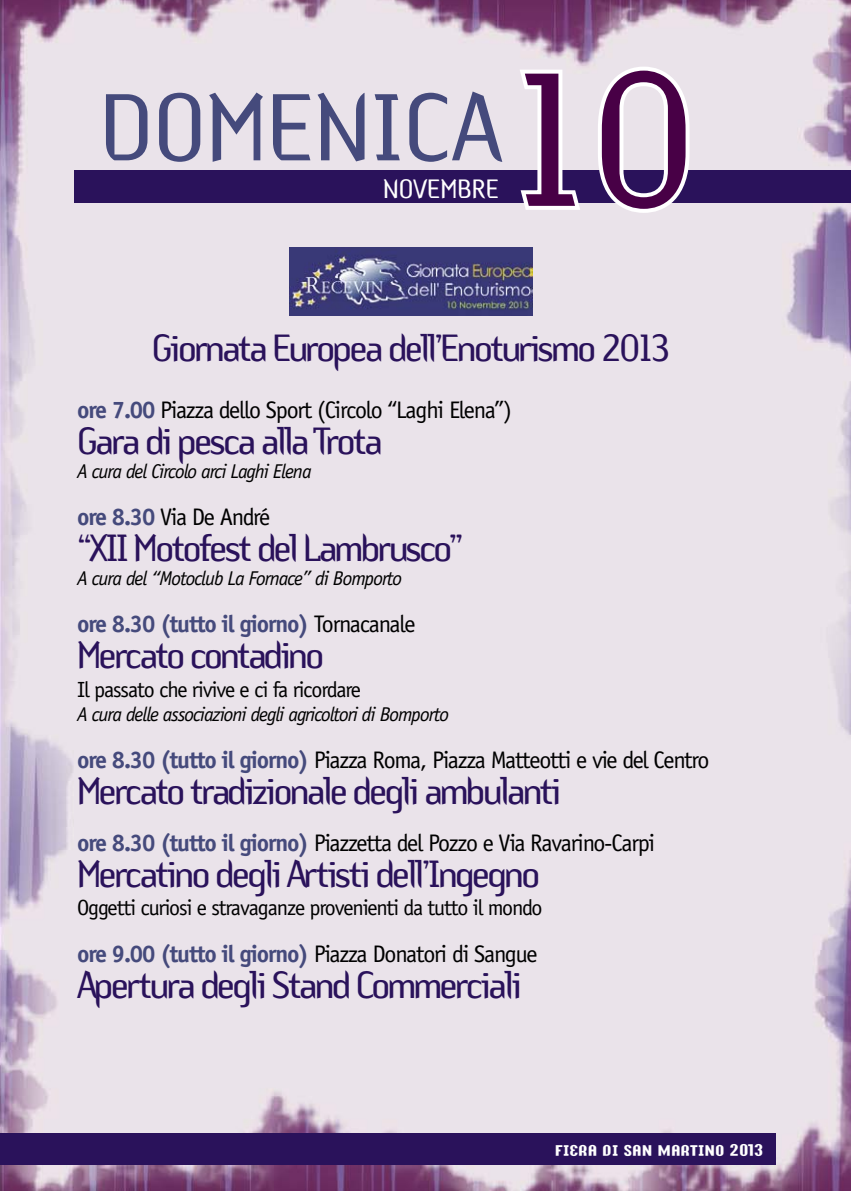
<style>
.page{position:relative;width:851px;height:1191px;background:#fff}
.page>*{position:absolute;margin:0;border:0;box-sizing:border-box;transform-origin:0 0}
.t1{font:200px "ARS Temper";color:#480046}
.t2{font:100px "ARS Temper";color:#454a7c}
.t3{font:40px "ARS Temper";letter-spacing:-.07em;color:#2a125b}
.t4{font:28px "ARS Temper";color:#fff}
.t5{font:24px "Officina Sans Std";letter-spacing:-.05em;color:#000}
.t6{font:700 24px "Officina Sans Std";letter-spacing:-.05em;color:#454a7c}
.t7{font:24px "Officina Sans Std";letter-spacing:-.07em;color:#000}
.t8{font:22px "Officina Sans Std";letter-spacing:-.05em;color:#000}
.t9{font:italic 20px "Officina Sans Std";letter-spacing:-.05em;color:#000}
.t10{font:14px "Y2 K Analog Legacy";color:#fff}
.s1{font-weight:700;color:#454a7c}
.s2{font-weight:400;color:#000}
</style>
<div class="page">
<img style="left:0;top:0;width:850px;height:1191px">
<div style="left:0;top:1132px;width:775px;height:32px;background:#2a125b"></div>
<div style="left:75px;top:171px;width:775px;height:32px;background:#2a125b"></div>
<svg style="left:514px;top:66px;width:70px;height:150px"></svg>
<svg style="left:593px;top:63px;width:100px;height:154px"></svg>
<img style="left:289px;top:247px;width:244px;height:68px">
<h2 class="t2" style="left:100px;top:76px;width:403px">DOMENICA</h2>
<p class="t4" style="left:383px;top:174px;width:117px">NOVEMBRE</p>
<h1 class="t1" style="left:512px;top:38px;width:189px">10</h1>
<p class="t3" style="left:152px;top:327px;width:520px">Giornata Europea dell’Enoturismo 2013</p>
<p class="t5" style="left:77px;top:396px;width:436px"><span class="s1">ore 7.00</span> Piazza dello Sport (Circolo “Laghi Elena”)</p>
<p class="t3" style="left:77px;top:421px;width:307px">Gara di pesca alla Trota</p>
<p class="t9" style="left:77px;top:460px;width:236px">A cura del Circolo arci Laghi Elena</p>
<p class="t7" style="left:77px;top:503px;width:195px"><span class="s1">ore 8.30</span> Via De André</p>
<p class="t3" style="left:77px;top:527px;width:388px">“XII Motofest del Lambrusco”</p>
<p class="t9" style="left:77px;top:567px;width:326px">A cura del “Motoclub La Fornace” di Bomporto</p>
<p class="t6" style="left:77px;top:609px;width:340px">ore 8.30 (tutto il giorno) <span class="s2">Tornacanale</span></p>
<p class="t3" style="left:77px;top:634px;width:249px">Mercato contadino</p>
<p class="t8" style="left:77px;top:676px;width:285px">Il passato che rivive e ci fa ricordare</p>
<p class="t9" style="left:77px;top:702px;width:373px">A cura delle associazioni degli agricoltori di Bomporto</p>
<p class="t5" style="left:77px;top:745px;width:633px"><span class="s1">ore 8.30 (tutto il giorno)</span> Piazza Roma, Piazza Matteotti e vie del Centro</p>
<p class="t3" style="left:77px;top:770px;width:486px">Mercato tradizionale degli ambulanti</p>
<p class="t5" style="left:77px;top:828px;width:579px"><span class="s1">ore 8.30 (tutto il giorno)</span> Piazzetta del Pozzo e Via Ravarino-Carpi</p>
<p class="t3" style="left:77px;top:853px;width:464px">Mercatino degli Artisti dell’Ingegno</p>
<p class="t8" style="left:77px;top:895px;width:467px">Oggetti curiosi e stravaganze provenienti da tutto il mondo</p>
<p class="t6" style="left:77px;top:939px;width:462px">ore 9.00 (tutto il giorno) <span class="s2">Piazza Donatori di Sangue</span></p>
<p class="t3" style="left:77px;top:964px;width:446px">Apertura degli Stand Commerciali</p>
<p class="t10" style="left:554px;top:1141px;width:210px">FIERA DI SAN MARTINO 2013</p>
</div>
